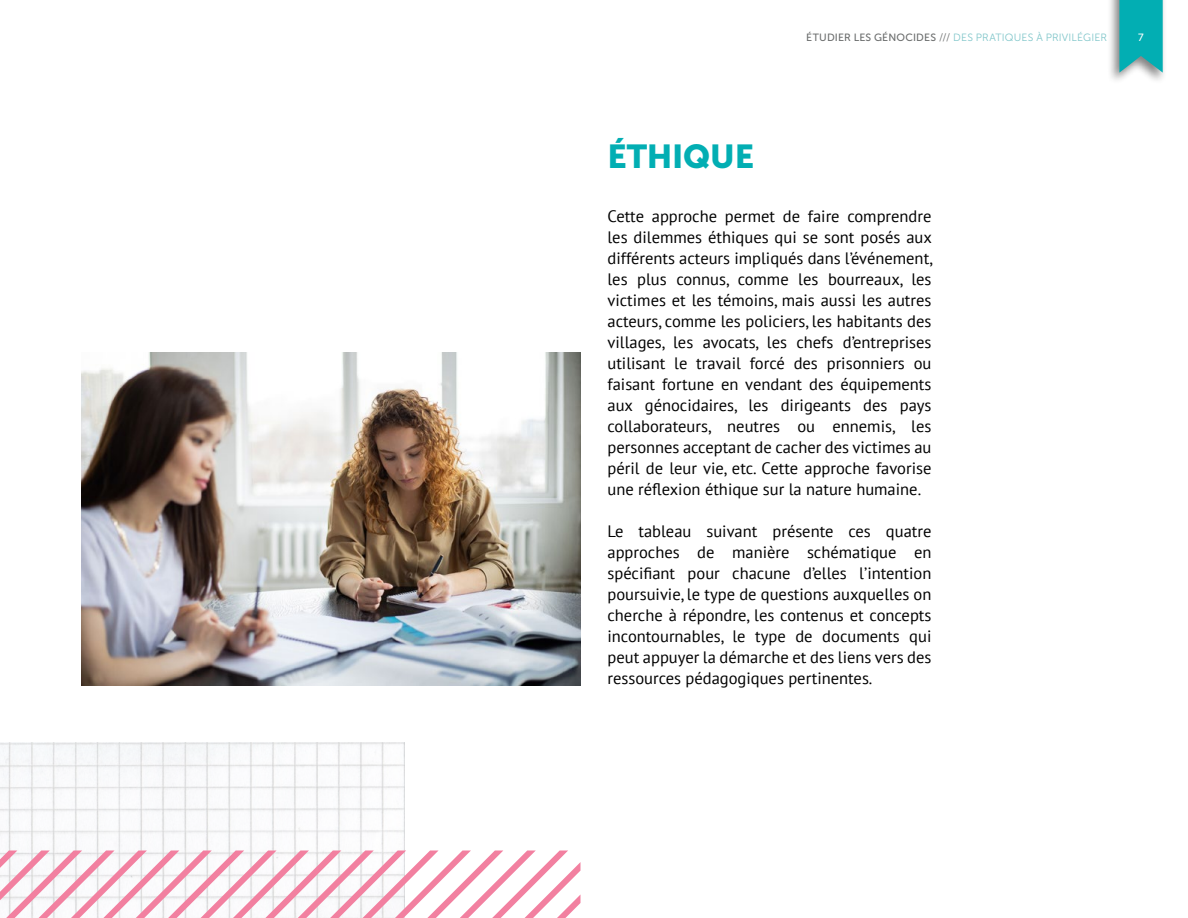
<style>
.page{position:relative;width:1188px;height:918px;background:#fff}
.page>*{position:absolute;margin:0;border:0;box-sizing:border-box;transform-origin:0 0}
.t1{font:33px "Museo Sans 900";letter-spacing:-.01em;color:#02aeb3}
.t2{font:16.5px/21px "PT Sans";color:#000;text-align:justify}
.t3{font:10.5px "Museo Sans 300";letter-spacing:.02em;color:#7ec5c9}
.t4{font:10.5px "Museo Sans 500";color:#fff}
.s1{font-family:"Museo Sans 500";color:#6b6d6d}
.s2{color:#6b6d6d}
</style>
<div class="page">
<div style="left:1107px;top:0;width:61px;height:85px;background:#000;opacity:.49"></div>
<svg style="left:1119px;top:0;width:44px;height:73px;background:#1bb0b4"></svg>
<img style="left:0;top:742px;width:405px;height:108px">
<img style="left:81px;top:352px;width:500px;height:333px">
<svg style="left:0;top:850px;width:581px;height:68px"></svg>
<h1 class="t1" style="left:608px;top:138px;width:148px">ÉTHIQUE</h1>
<p class="t3" style="left:806px;top:32px;width:302px"><span class="s1">ÉTUDIER LES GÉNOCIDES</span> <span class="s2">///</span> DES PRATIQUES À PRIVILÉGIER</p>
<p class="t4" style="left:1138px;top:31px;width:7px">7</p>
<p class="t2" style="left:608px;top:205px;width:327px">Cette approche permet de faire comprendre les dilemmes éthiques qui se sont posés aux différents acteurs impliqués dans l’événement, les plus connus, comme les bourreaux, les victimes et les témoins, mais aussi les autres acteurs, comme les policiers, les habitants des villages, les avocats, les chefs d’entreprises utilisant le travail forcé des prisonniers ou faisant fortune en vendant des équipements aux génocidaires, les dirigeants des pays collaborateurs, neutres ou ennemis, les personnes acceptant de cacher des victimes au péril de leur vie, etc. Cette approche favorise une réflexion éthique sur la nature humaine.</p>
<p class="t2" style="left:608px;top:520px;width:326px">Le tableau suivant présente ces quatre approches de manière schématique en spécifiant pour chacune d’elles l’intention poursuivie, le type de questions auxquelles on cherche à répondre, les contenus et concepts incontournables, le type de documents qui peut appuyer la démarche et des liens vers des ressources pédagogiques pertinentes.</p>
</div>
